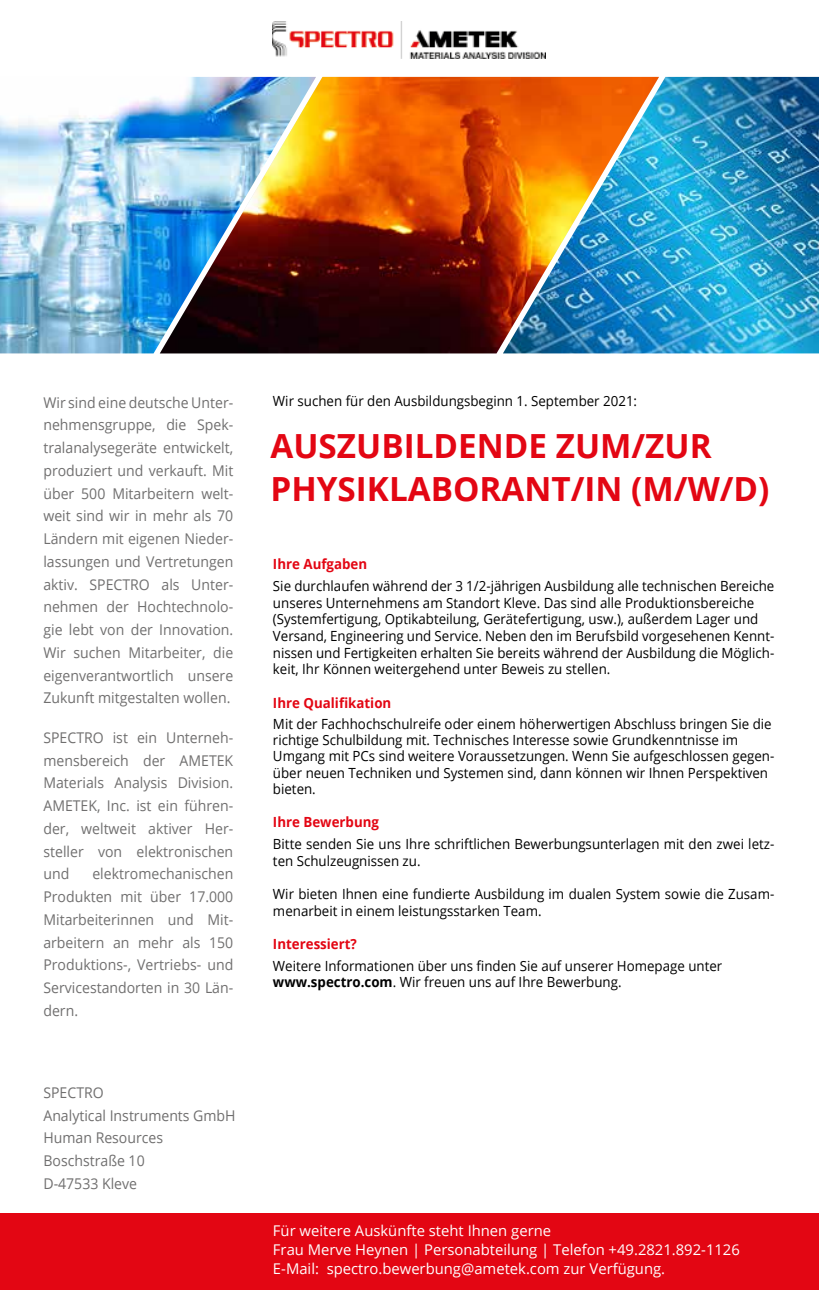
<style>
.page{position:relative;width:819px;height:1290px;background:#fff}
.page>*{position:absolute;margin:0;border:0;box-sizing:border-box;transform-origin:0 0}
.t1{font:700 33.25px/43.1px "Open Sans";color:#e30613}
.t2{font:14.88px/22.8px "Open Sans";color:#706f6f;text-align:justify;scale:.95 1}
.t3{font:14.88px/19.2px "Open Sans";color:#fff}
.t4{font:14px/16.6px "Open Sans";color:#000;scale:.95 1}
.t5{font:700 14px "Open Sans";color:#e30613;scale:.95 1}
.s1{font-weight:700}
</style>
<div class="page">
<img style="left:273px;top:22px;width:273px;height:36px">
<div style="left:0;top:1213px;width:819px;height:77px;background:#e30613"></div>
<img style="left:659px;top:77px;width:160px;height:276px">
<img style="left:0;top:97px;width:160px;height:256px">
<img style="left:160px;top:77px;width:499px;height:276px">
<p class="t2" style="left:43px;top:390px;width:201px">Wir sind eine deutsche Unter&shy;nehmensgruppe, die Spek&shy;tralanalysegeräte entwickelt, produziert und verkauft. Mit über 500 Mitarbeitern welt&shy;weit sind wir in mehr als 70<br>Ländern mit eigenen Nieder&shy;lassungen und Vertretungen aktiv. SPECTRO als Unter&shy;nehmen der Hochtechnolo&shy;gie lebt von der Innovation.<br>Wir suchen Mitarbeiter, die eigenverantwortlich unsere Zukunft mitgestalten wollen.</p>
<p class="t2" style="left:43px;top:726px;width:201px">SPECTRO ist ein Unterneh&shy;mensbereich der AMETEK Materials Analysis Division.<br>AMETEK, Inc. ist ein führen&shy;der, weltweit aktiver Her&shy;steller von elektronischen und</p>
<p class="t2" style="left:43px;top:862px;width:201px;text-indent:49px">elektromechanischen Produkten mit über 17.000<br>Mitarbeiterinnen und Mit&shy;arbeitern an mehr als 150<br>Produktions-, Vertriebs- und Servicestandorten in 30 Län&shy;dern.</p>
<p class="t2" style="left:43px;top:1081px;width:204px;text-align:left">SPECTRO<br>Analytical Instruments GmbH<br>Human Resources<br>Boschstraße 10<br>D-47533 Kleve</p>
<p class="t4" style="left:273px;top:393px;width:385px">Wir suchen für den Ausbildungsbeginn 1. September 2021:</p>
<h1 class="t1" style="left:270px;top:424px;width:500px">AUSZUBILDENDE ZUM/ZUR<br>PHYSIKLABORANT/IN (M/W/D)</h1>
<p class="t5" style="left:273px;top:554px;width:101px">Ihre Aufgaben</p>
<p class="t4" style="left:273px;top:577px;width:529px">Sie durchlaufen während der 3 1/2-jährigen Ausbildung alle technischen Bereiche unseres Unternehmens am Standort Kleve. Das sind alle Produktionsbereiche (Systemfertigung, Optikabteilung, Gerätefertigung, usw.), außerdem Lager und Versand, Engineering und Service. Neben den im Berufsbild vorgesehenen Kennt&shy;nissen und Fertigkeiten erhalten Sie bereits während der Ausbildung die Möglich&shy;keit, Ihr Können weitergehend unter Beweis zu stellen.</p>
<p class="t5" style="left:273px;top:692px;width:126px">Ihre Qualifikation</p>
<p class="t4" style="left:273px;top:716px;width:529px;line-height:16.1px">Mit der Fachhochschulreife oder einem höherwertigen Abschluss bringen Sie die richtige Schulbildung mit. Technisches Interesse sowie Grundkenntnisse im Umgang mit PCs sind weitere Voraussetzungen. Wenn Sie aufgeschlossen gegen&shy;über neuen Techniken und Systemen sind, dann können wir Ihnen Perspektiven bieten.</p>
<p class="t5" style="left:273px;top:812px;width:113px">Ihre Bewerbung</p>
<p class="t4" style="left:273px;top:835px;width:529px">Bitte senden Sie uns Ihre schriftlichen Bewerbungsunterlagen mit den zwei letz&shy;ten Schulzeugnissen zu.</p>
<p class="t4" style="left:273px;top:885px;width:529px">Wir bieten Ihnen eine fundierte Ausbildung im dualen System sowie die Zusam&shy;menarbeit in einem leistungsstarken Team.</p>
<p class="t5" style="left:273px;top:934px;width:90px">Interessiert?</p>
<p class="t4" style="left:273px;top:957px;width:474px;line-height:16.1px">Weitere Informationen über uns finden Sie auf unserer Homepage unter <span class="s1">www.spectro.com</span>. Wir freuen uns auf Ihre Bewerbung.</p>
<p class="t3" style="left:273px;top:1220px;width:468px">Für weitere Auskünfte steht Ihnen gerne<br>Frau Merve Heynen | Personabteilung | Telefon +49.2821.892-1126<br>E-Mail: spectro.bewerbung@ametek.com zur Verfügung.</p>
</div>
